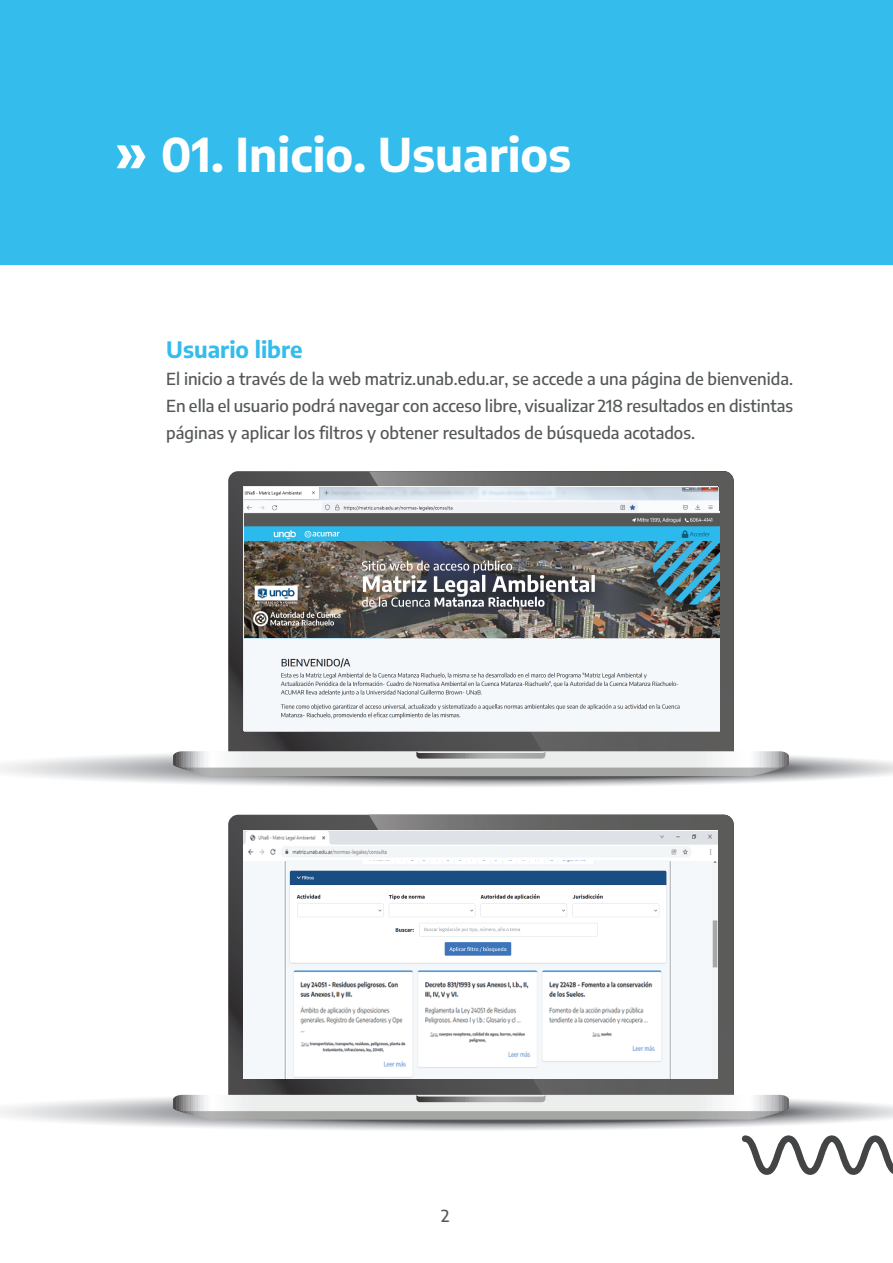
<style>
.page{position:relative;width:893px;height:1263px;background:#fff}
.page>*{position:absolute;margin:0;border:0;box-sizing:border-box;transform-origin:0 0}
.t1{font:700 46.35px "Encode Sans";color:#fff}
.t2{font:700 22.5px "Encode Sans";color:#34bced}
.t3{font:500 16.5px/27px "Encode Sans";color:#545758;text-align:justify}
.s1{font-size:52.65px}
</style>
<div class="page">
<div style="left:0;top:0;width:893px;height:265px;background:#34bced"></div>
<svg style="left:228px;top:471px;width:141px;height:277px;background:#494849"></svg>
<svg style="left:369px;top:471px;width:365px;height:277px;background:#626261"></svg>
<svg style="left:0;top:748px;width:893px;height:39px"></svg>
<img style="left:244px;top:487px;width:476px;height:245px">
<img style="left:244px;top:542px;width:475px;height:96px">
<svg style="left:228px;top:815px;width:141px;height:276px;background:#4c4b4c"></svg>
<svg style="left:369px;top:815px;width:365px;height:276px;background:#666766"></svg>
<svg style="left:0;top:1091px;width:893px;height:84px"></svg>
<img style="left:244px;top:861px;width:474px;height:217px">
<img style="left:244px;top:831px;width:474px;height:30px">
<div style="left:692px;top:847px;width:13px;height:12px;background:#fff"></div>
<div style="left:332px;top:831px;width:195px;height:12px;background:#dee2e7"></div>
<img style="left:287px;top:861px;width:381px;height:104px">
<h1 class="t1" style="left:116px;top:123px;width:457px"><span class="s1">»</span> 01. Inicio. Usuarios</h1>
<h2 class="t2" style="left:166px;top:335px;width:138px">Usuario libre</h2>
<p class="t3" style="left:166px;top:365px;width:628px">El inicio a través de la web matriz.unab.edu.ar, se accede a una página de bienvenida.<br>En ella el usuario podrá navegar con acceso libre, visualizar 218 resultados en distintas páginas y aplicar los filtros y obtener resultados de búsqueda acotados.</p>
<p class="t3" style="left:441px;top:1202px;width:10px">2</p>
</div>
